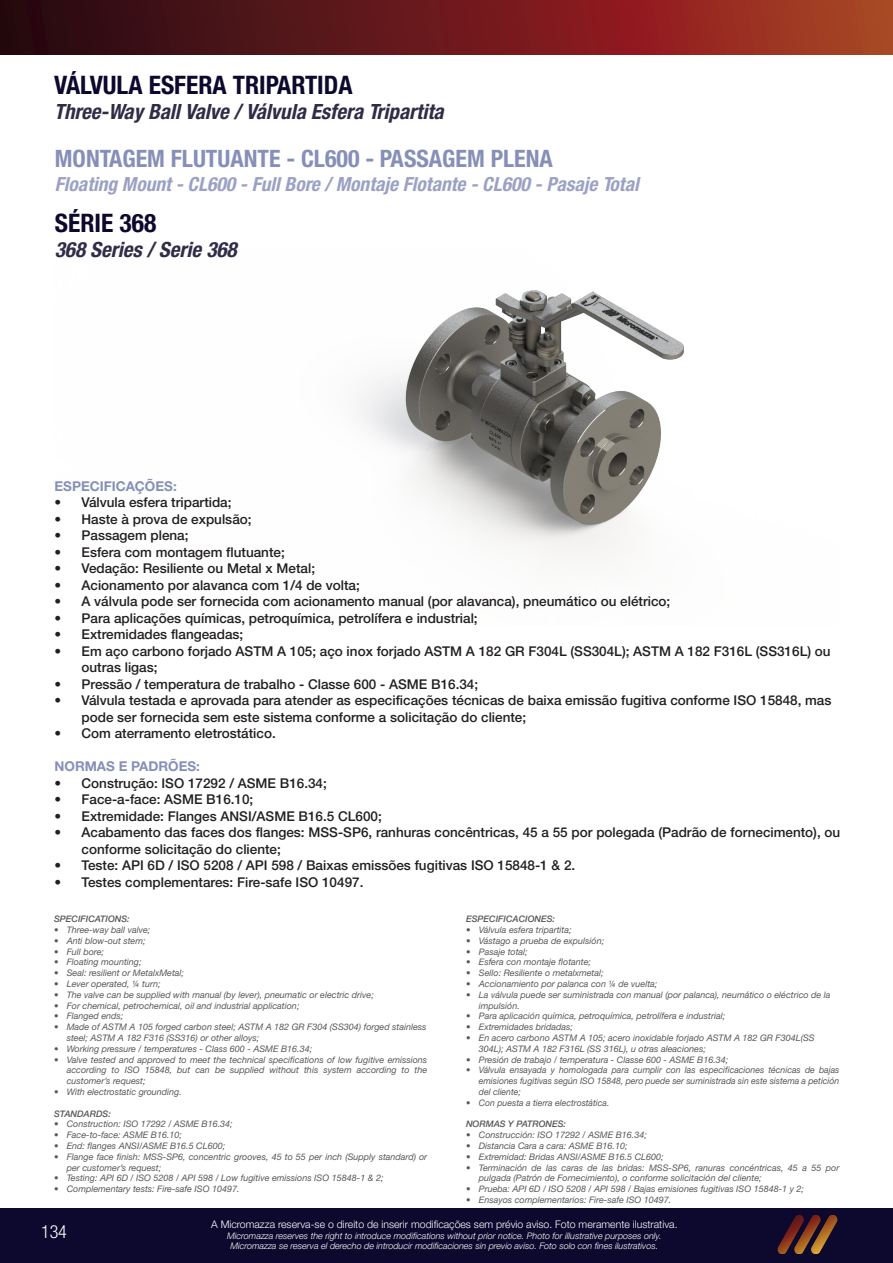
<style>
.page{position:relative;width:893px;height:1263px;background:#fff}
.page>*{position:absolute;margin:0;border:0;box-sizing:border-box;transform-origin:0 0}
.t1{font:25.5px "Helvetica Neue LT 77 Bd Cn";color:#0d092e}
.t2{font:24px "Helvetica Neue LT 77 Bd Cn";color:#868fb8}
.t3{font:21px "Helvetica Neue LT 77 Bd Cn Obl";color:#302c47}
.t4{font:19.5px "Helvetica Neue LT 77 Bd Cn Obl";color:#9ba1c4}
.t5{font:18px "Helvetica Neue LT 47 Lt Cn";color:#fff}
.t6{font:13.5px/16.5px "Helvetica Neue LT 65 Md";color:#231f20}
.título_especificaçõe{font:13.5px "Helvetica Neue LT 75 Bd";color:#868fb8}
.t7{font:10.5px "Helvetica Neue LT 45 Lt";color:#fff}
.t8{font:9px/10.8px "Helvetica Neue LT 56 It";color:#57585a}
.t9{font:9px "Helvetica Neue LT 46 Lt It";color:#fff}
.título_especificaçõe-2{font:9px "Helvetica Neue LT 66 Md It";color:#57585a}
.titulo_especificaçõe{font:9px "Helvetica Neue LT 66 Md It";color:#57585a}
</style>
<div class="page">
<img style="left:360px;top:290px;width:324px;height:269px">
<svg style="left:0;top:0;width:893px;height:54px;background:#6c1d1b"></svg>
<div style="left:0;top:1208px;width:893px;height:55px;background:#0d092e"></div>
<img style="left:777px;top:1215px;width:61px;height:39px">
<p class="t1" style="left:54px;top:70px;width:300px">VÁLVULA ESFERA TRIPARTIDA</p>
<p class="t3" style="left:54px;top:99px;width:391px">Three-Way Ball Valve / Válvula Esfera Tripartita</p>
<p class="t2" style="left:55px;top:144px;width:499px">MONTAGEM FLUTUANTE - CL600 - PASSAGEM PLENA</p>
<p class="t4" style="left:55px;top:172px;width:585px">Floating Mount - CL600 - Full Bore / Montaje Flotante - CL600 - Pasaje Total</p>
<p class="t1" style="left:55px;top:208px;width:103px">SÉRIE 368</p>
<p class="t3" style="left:55px;top:237px;width:183px">368 Series / Serie 368</p>
<p class="título_especificaçõe" style="left:54px;top:478px;width:124px">ESPECIFICAÇÕES:</p>
<p class="t6" style="left:54px;top:494px;width:179px">• Válvula esfera tripartida;</p>
<p class="t6" style="left:54px;top:510px;width:199px">• Haste à prova de expulsão;</p>
<p class="t6" style="left:54px;top:527px;width:136px">• Passagem plena;</p>
<p class="t6" style="left:54px;top:543px;width:232px">• Esfera com montagem flutuante;</p>
<p class="t6" style="left:54px;top:560px;width:262px">• Vedação: Resiliente ou Metal x Metal;</p>
<p class="t6" style="left:54px;top:576px;width:307px">• Acionamento por alavanca com 1/4 de volta;</p>
<p class="t6" style="left:54px;top:593px;width:617px">• A válvula pode ser fornecida com acionamento manual (por alavanca), pneumático ou elétrico;</p>
<p class="t6" style="left:54px;top:609px;width:425px">• Para aplicações químicas, petroquímica, petrolífera e industrial;</p>
<p class="t6" style="left:54px;top:626px;width:190px">• Extremidades flangeadas;</p>
<p class="t6" style="left:81px;top:642px;width:751px;text-indent:-27px">• Em aço carbono forjado ASTM A 105; aço inox forjado ASTM A 182 GR F304L (SS304L); ASTM A 182 F316L (SS316L) ou outras ligas;</p>
<p class="t6" style="left:54px;top:675px;width:425px">• Pressão / temperatura de trabalho - Classe 600 - ASME B16.34;</p>
<p class="t6" style="left:81px;top:692px;width:751px;text-indent:-27px">• Válvula testada e aprovada para atender as especificações técnicas de baixa emissão fugitiva conforme ISO 15848, mas pode ser fornecida sem este sistema conforme a solicitação do cliente;</p>
<p class="t6" style="left:54px;top:725px;width:223px">• Com aterramento eletrostático.</p>
<p class="título_especificaçõe" style="left:54px;top:758px;width:147px">NORMAS E PADRÕES:</p>
<p class="t6" style="left:54px;top:774px;width:274px">• Construção: ISO 17292 / ASME B16.34;</p>
<p class="t6" style="left:54px;top:791px;width:200px">• Face-a-face: ASME B16.10;</p>
<p class="t6" style="left:54px;top:807px;width:329px">• Extremidade: Flanges ANSI/ASME B16.5 CL600;</p>
<p class="t6" style="left:81px;top:824px;width:760px;text-indent:-27px">• Acabamento das faces dos flanges: MSS-SP6, ranhuras concêntricas, 45 a 55 por polegada (Padrão de fornecimento), ou conforme solicitação do cliente;</p>
<p class="t6" style="left:54px;top:857px;width:522px">• Teste: API 6D / ISO 5208 / API 598 / Baixas emissões fugitivas ISO 15848-1 &amp; 2.</p>
<p class="t6" style="left:54px;top:873px;width:310px">• Testes complementares: Fire-safe ISO 10497.</p>
<p class="titulo_especificaçõe" style="left:54px;top:913px;width:77px">SPECIFICATIONS:</p>
<p class="t8" style="left:54px;top:924px;width:98px">• Three-way ball valve;</p>
<p class="t8" style="left:54px;top:935px;width:93px">• Anti blow-out stem;</p>
<p class="t8" style="left:54px;top:946px;width:52px">• Full bore;</p>
<p class="t8" style="left:54px;top:956px;width:89px">• Floating mounting;</p>
<p class="t8" style="left:54px;top:967px;width:132px">• Seal: resilient or MetalxMetal;</p>
<p class="t8" style="left:54px;top:978px;width:108px">• Lever operated, ¼ turn;</p>
<p class="t8" style="left:54px;top:989px;width:321px">• The valve can be supplied with manual (by lever), pneumatic or electric drive;</p>
<p class="t8" style="left:54px;top:1000px;width:247px">• For chemical, petrochemical, oil and industrial application;</p>
<p class="t8" style="left:54px;top:1010px;width:71px">• Flanged ends;</p>
<p class="t8" style="left:67px;top:1021px;width:361px;text-indent:-13px">• Made of ASTM A 105 forged carbon steel; ASTM A 182 GR F304 (SS304) forged stainless steel; ASTM A 182 F316 (SS316) or other alloys;</p>
<p class="t8" style="left:54px;top:1043px;width:260px">• Working pressure / temperatures - Class 600 - ASME B16.34;</p>
<p class="t8" style="left:67px;top:1054px;width:362px;text-align:justify;text-indent:-13px">• Valve tested and approved to meet the technical specifications of low fugitive emissions according to ISO 15848, but can be supplied without this system according to the customer’s request;</p>
<p class="t8" style="left:54px;top:1086px;width:129px">• With electrostatic grounding.</p>
<p class="titulo_especificaçõe" style="left:54px;top:1108px;width:58px">STANDARDS:</p>
<p class="t8" style="left:54px;top:1118px;width:180px">• Construction: ISO 17292 / ASME B16.34;</p>
<p class="t8" style="left:54px;top:1129px;width:130px">• Face-to-face: ASME B16.10;</p>
<p class="t8" style="left:54px;top:1140px;width:173px">• End: flanges ANSI/ASME B16.5 CL600;</p>
<p class="t8" style="left:67px;top:1151px;width:362px;text-indent:-13px">• Flange face finish: MSS-SP6, concentric grooves, 45 to 55 per inch (Supply standard) or per customer’s request;</p>
<p class="t8" style="left:54px;top:1172px;width:331px">• Testing: API 6D / ISO 5208 / API 598 / Low fugitive emissions ISO 15848-1 &amp; 2;</p>
<p class="t8" style="left:54px;top:1183px;width:187px">• Complementary tests: Fire-safe ISO 10497.</p>
<p class="título_especificaçõe-2" style="left:466px;top:913px;width:91px">ESPECIFICACIONES:</p>
<p class="t8" style="left:466px;top:924px;width:107px">• Válvula esfera tripartita;</p>
<p class="t8" style="left:466px;top:935px;width:140px">• Vástago a prueba de expulsión;</p>
<p class="t8" style="left:466px;top:946px;width:63px">• Pasaje total;</p>
<p class="t8" style="left:466px;top:956px;width:126px">• Esfera con montaje flotante;</p>
<p class="t8" style="left:466px;top:967px;width:139px">• Sello: Resiliente o metalxmetal;</p>
<p class="t8" style="left:466px;top:978px;width:193px">• Accionamiento por palanca con ¼ de vuelta;</p>
<p class="t8" style="left:479px;top:989px;width:353px;text-indent:-13px">• La válvula puede ser suministrada con manual (por palanca), neumático o eléctrico de la impulsión.</p>
<p class="t8" style="left:466px;top:1010px;width:261px">• Para aplicación química, petroquímica, petrolífera e industrial;</p>
<p class="t8" style="left:466px;top:1021px;width:108px">• Extremidades bridadas;</p>
<p class="t8" style="left:479px;top:1032px;width:337px;text-indent:-13px">• En acero carbono ASTM A 105; acero inoxidable forjado ASTM A 182 GR F304L(SS<br>304L); ASTM A 182 F316L (SS 316L), u otras aleaciones;</p>
<p class="t8" style="left:466px;top:1054px;width:264px">• Presión de trabajo / temperatura - Classe 600 - ASME B16.34;</p>
<p class="t8" style="left:479px;top:1064px;width:362px;text-align:justify;text-indent:-13px">• Válvula ensayada y homologada para cumplir con las especificaciones técnicas de bajas emisiones fugitivas según ISO 15848, pero puede ser suministrada sin este sistema a petición del cliente;</p>
<p class="t8" style="left:466px;top:1097px;width:145px">• Con puesta a tierra electrostática.</p>
<p class="título_especificaçõe-2" style="left:466px;top:1119px;width:102px">NORMAS Y PATRONES:</p>
<p class="t8" style="left:466px;top:1129px;width:182px">• Construcción: ISO 17292 / ASME B16.34;</p>
<p class="t8" style="left:466px;top:1140px;width:163px">• Distancia Cara a cara: ASME B16.10;</p>
<p class="t8" style="left:466px;top:1151px;width:199px">• Extremidad: Bridas ANSI/ASME B16.5 CL600;</p>
<p class="t8" style="left:479px;top:1162px;width:362px;text-indent:-13px">• Terminación de las caras de las bridas: MSS-SP6, ranuras concéntricas, 45 a 55 por pulgada (Patrón de Fornecimiento), o conforme solicitación del cliente;</p>
<p class="t8" style="left:466px;top:1183px;width:339px">• Prueba: API 6D / ISO 5208 / API 598 / Bajas emisiones fugitivas ISO 15848-1 y 2;</p>
<p class="t8" style="left:466px;top:1194px;width:207px">• Ensayos complementarios: Fire-safe ISO 10497.</p>
<p class="t5" style="left:41px;top:1221px;width:27px">134</p>
<p class="t7" style="left:211px;top:1218px;width:468px">A Micromazza reserva-se o direito de inserir modificações sem prévio aviso. Foto meramente ilustrativa.</p>
<p class="t9" style="left:227px;top:1230px;width:436px">Micromazza reserves the right to introduce modifications without prior notice. Photo for illustrative purposes only.</p>
<p class="t9" style="left:230px;top:1241px;width:429px">Micromazza se reserva el derecho de introducir modificaciones sin previo aviso. Foto solo con fines ilustrativos.</p>
</div>
